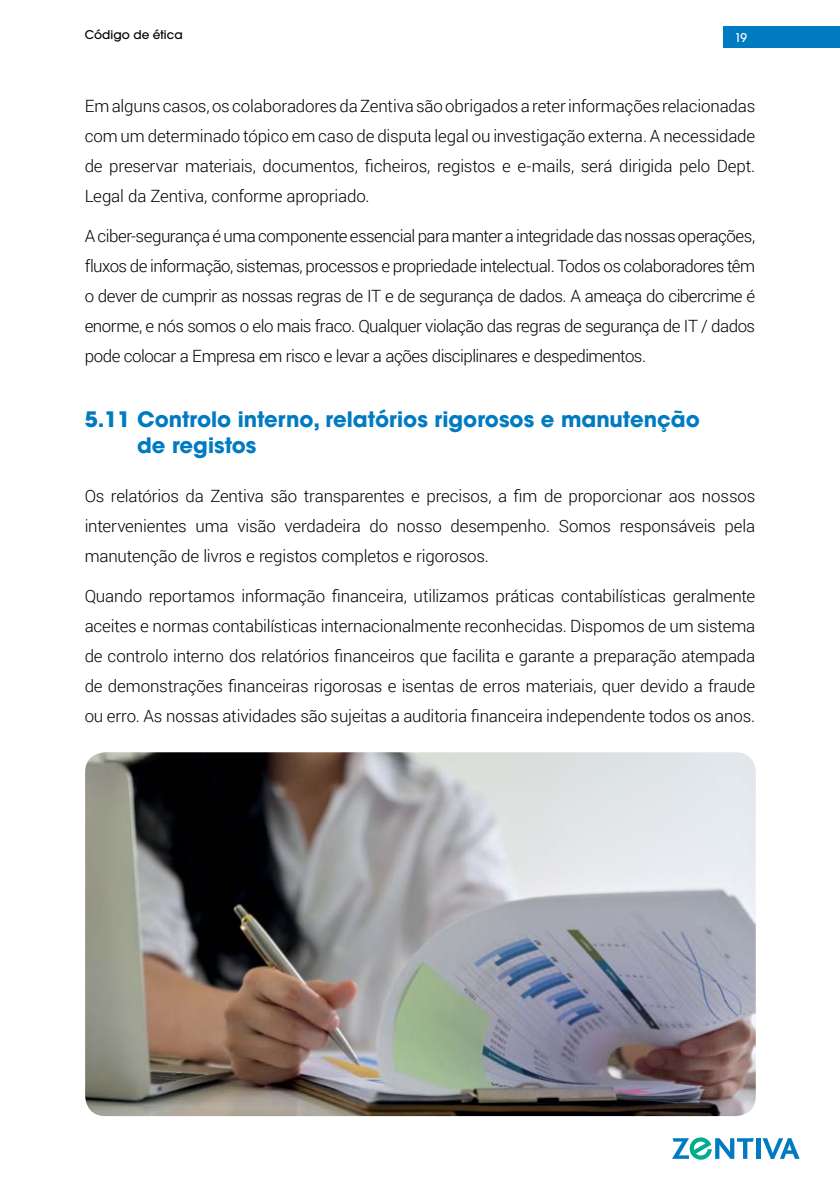
<style>
.page{position:relative;width:840px;height:1191px;background:#fff}
.page>*{position:absolute;margin:0;border:0;box-sizing:border-box;transform-origin:0 0}
.t1{font:700 21.2px/25.4px "ITC Avant Garde Pro";color:#007bc1}
.t2{font:300 17px/30px "Roboto";letter-spacing:-.01em;color:#000;text-align:justify}
.t3{font:500 12px "ITC Avant Garde Pro";letter-spacing:.005em;color:#000}
.t4{font:500 12px "ITC Avant Garde Pro";color:#fff}
</style>
<div class="page">
<img style="left:85px;top:752px;width:670px;height:364px">
<svg style="left:756px;top:1138px;width:3px;height:20px"></svg>
<svg style="left:762px;top:1138px;width:37px;height:21px"></svg>
<svg style="left:672px;top:1137px;width:81px;height:23px"></svg>
<div style="left:722px;top:26px;width:117px;height:22px;background:#007bc1"></div>
<p class="t3" style="left:85px;top:27px;width:99px">Código de ética</p>
<p class="t4" style="left:734px;top:30px;width:20px">019</p>
<p class="t4" style="left:734px;top:30px;width:14px">19</p>
<p class="t2" style="left:85px;top:90px;width:671px">Em alguns casos, os colaboradores da Zentiva são obrigados a reter informações relacionadas com um determinado tópico em caso de disputa legal ou investigação externa. A necessidade de preservar materiais, documentos, ficheiros, registos e e-mails, será dirigida pelo Dept.<br>Legal da Zentiva, conforme apropriado.</p>
<p class="t2" style="left:85px;top:220px;width:671px">A ciber-segurança é uma componente essencial para manter a integridade das nossas operações, fluxos de informação, sistemas, processos e propriedade intelectual. Todos os colaboradores têm o dever de cumprir as nossas regras de IT e de segurança de dados. A ameaça do cibercrime é enorme, e nós somos o elo mais fraco. Qualquer violação das regras de segurança de IT / dados pode colocar a Empresa em risco e levar a ações disciplinares e despedimentos.</p>
<p class="t1" style="left:137px;top:407px;width:564px;text-indent:-52px">5.11 Controlo interno, relatórios rigorosos e manutenção de registos</p>
<p class="t2" style="left:85px;top:480px;width:671px">Os relatórios da Zentiva são transparentes e precisos, a fim de proporcionar aos nossos intervenientes uma visão verdadeira do nosso desempenho. Somos responsáveis pela manutenção de livros e registos completos e rigorosos.</p>
<p class="t2" style="left:85px;top:580px;width:671px">Quando reportamos informação financeira, utilizamos práticas contabilísticas geralmente aceites e normas contabilísticas internacionalmente reconhecidas. Dispomos de um sistema de controlo interno dos relatórios financeiros que facilita e garante a preparação atempada de demonstrações financeiras rigorosas e isentas de erros materiais, quer devido a fraude ou erro. As nossas atividades são sujeitas a auditoria financeira independente todos os anos.</p>
</div>
